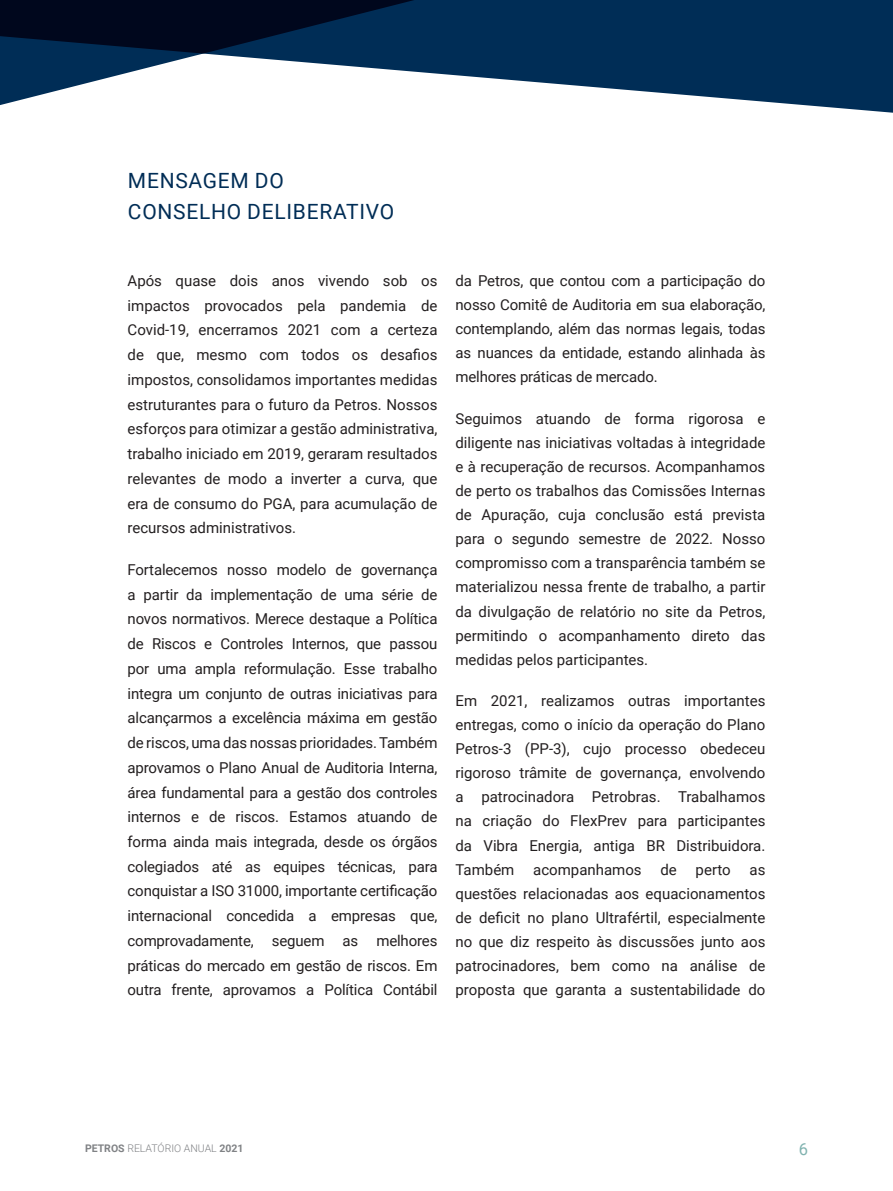
<style>
.page{position:relative;width:893px;height:1191px;background:#fff}
.page>*{position:absolute;margin:0;border:0;box-sizing:border-box;transform-origin:0 0}
.t1{font:21px/31.5px "Roboto";letter-spacing:.035em;color:#002d56}
.t2{font:16.5px "Roboto";color:#81b3b0}
.t3{font:15px/24.8px "Roboto";color:#231f20;text-align:justify}
.t4{font:300 10.5px "Roboto";color:#808285}
.s1{font-weight:700}
</style>
<div class="page">
<div style="left:867px;top:0;width:26px;height:113px;background:#002d56"></div>
<svg style="left:0;top:0;width:867px;height:111px;fill:#002d56"></svg>
<h1 class="t1" style="left:128px;top:163px;width:268px">MENSAGEM DO<br>CONSELHO DELIBERATIVO</h1>
<p class="t3" style="left:128px;top:268px;width:311px">Após quase dois anos vivendo sob os impactos provocados pela pandemia de Covid-19, encerramos 2021 com a certeza de que, mesmo com todos os desafios impostos, consolidamos importantes medidas estruturantes para o futuro da Petros. Nossos esforços para otimizar a gestão administrativa, trabalho iniciado em 2019, geraram resultados relevantes de modo a inverter a curva, que era de consumo do PGA, para acumulação de recursos administrativos.</p>
<p class="t3" style="left:128px;top:557px;width:311px">Fortalecemos nosso modelo de governança a partir da implementação de uma série de novos normativos. Merece destaque a Política de Riscos e Controles Internos, que passou por uma ampla reformulação. Esse trabalho integra um conjunto de outras iniciativas para alcançarmos a excelência máxima em gestão de riscos, uma das nossas prioridades. Também aprovamos o Plano Anual de Auditoria Interna, área fundamental para a gestão dos controles internos e de riscos. Estamos atuando de forma ainda mais integrada, desde os órgãos colegiados até as equipes técnicas, para conquistar a ISO 31000, importante certificação internacional concedida a empresas que, comprovadamente, seguem as melhores práticas do mercado em gestão de riscos. Em outra frente, aprovamos a Política Contábil</p>
<p class="t3" style="left:455px;top:268px;width:311px;line-height:24.2px">da Petros, que contou com a participação do nosso Comitê de Auditoria em sua elaboração, contemplando, além das normas legais, todas as nuances da entidade, estando alinhada às melhores práticas de mercado.</p>
<p class="t3" style="left:455px;top:405px;width:311px;line-height:24.2px">Seguimos atuando de forma rigorosa e diligente nas iniciativas voltadas à integridade e à recuperação de recursos. Acompanhamos de perto os trabalhos das Comissões Internas de Apuração, cuja conclusão está prevista para o segundo semestre de 2022. Nosso compromisso com a transparência também se materializou nessa frente de trabalho, a partir da divulgação de relatório no site da Petros, permitindo o acompanhamento direto das medidas pelos participantes.</p>
<p class="t3" style="left:455px;top:688px;width:311px;line-height:24.2px">Em 2021, realizamos outras importantes entregas, como o início da operação do Plano Petros-3 (PP-3), cujo processo obedeceu rigoroso trâmite de governança, envolvendo a patrocinadora Petrobras. Trabalhamos na criação do FlexPrev para participantes da Vibra Energia, antiga BR Distribuidora.<br>Também</p>
<p class="t3" style="left:533px;top:856px;width:110px">acompanhamos</p>
<p class="t3" style="left:660px;top:856px;width:18px">de</p>
<p class="t3" style="left:696px;top:856px;width:37px">perto</p>
<p class="t3" style="left:455px;top:856px;width:311px;line-height:24.2px;text-indent:294px">as questões relacionadas aos equacionamentos de deficit no plano Ultrafértil, especialmente no que diz respeito às discussões junto aos patrocinadores, bem como na análise de proposta que garanta a sustentabilidade do</p>
<p class="t4" style="left:85px;top:1141px;width:160px"><span class="s1">PETROS</span> RELATÓRIO ANUAL <span class="s1">2021</span></p>
<p class="t2" style="left:799px;top:1137px;width:11px">6</p>
</div>
